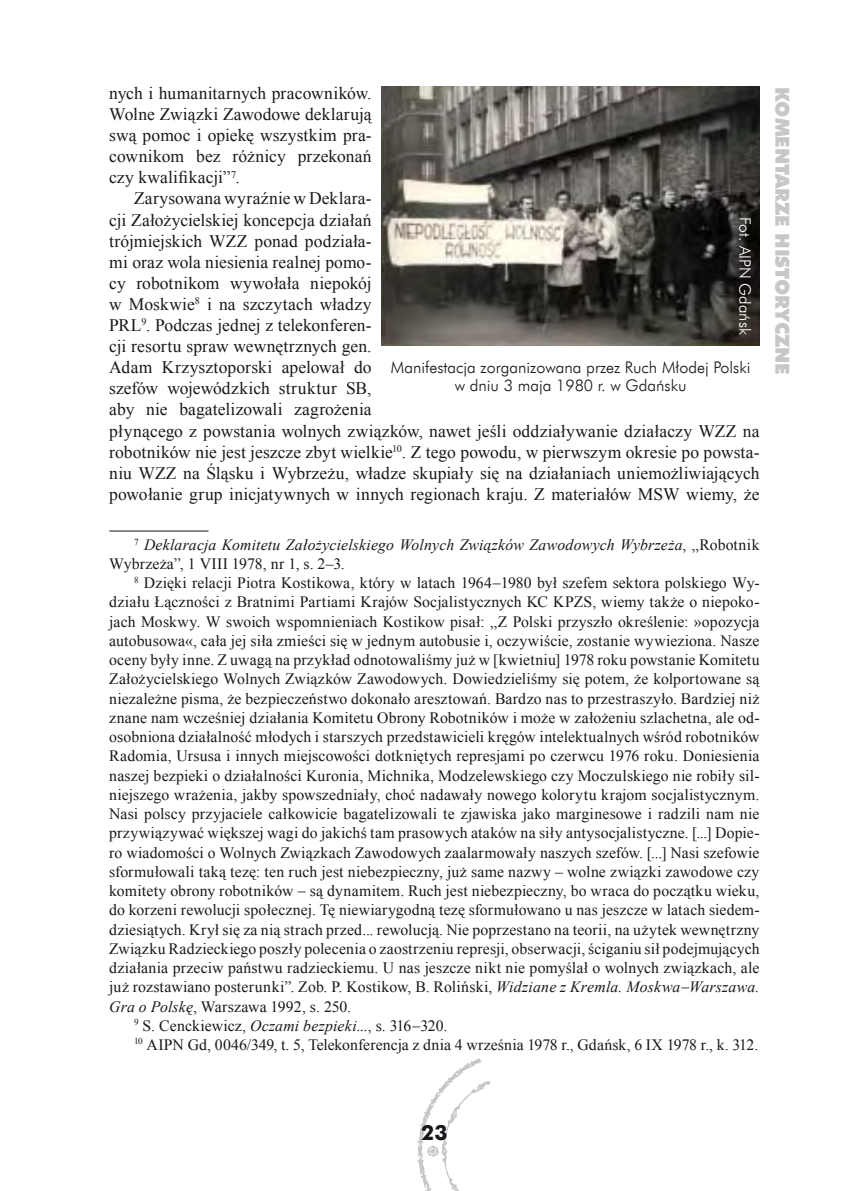
<style>
.page{position:relative;width:844px;height:1191px;background:#fff}
.page>*{position:absolute;margin:0;border:0;box-sizing:border-box;transform-origin:0 0}
.t1{font:700 21px "Futura EU";color:#1a171c}
.t2{font:19.25px "Futura X Blk EU";color:#c6c7c9}
.t3{font:17.5px/21px "Times New Roman";letter-spacing:.005em;color:#1a171c;text-align:justify}
.t4{font:16.1px/18.7px "Futura Lt EU";color:#1a171c;text-align:center}
.t5{font:15.75px "Times New Roman";letter-spacing:.01em;color:#1a171c}
.t6{font:italic 15.75px/18.9px "Times New Roman";letter-spacing:.01em;color:#1a171c}
.t7{font:15.75px "Futura Lt EU";color:#fff}
.s1{font-style:normal}
.s2{font-style:italic}
</style>
<div class="page">
<img style="left:418px;top:1058px;width:72px;height:133px">
<hr style="left:109px;top:530px;width:99px;height:1px;background:#1a171c">
<img style="left:382px;top:87px;width:377px;height:259px">
<p class="t3" style="left:109px;top:82px;width:264px">nych i humanitarnych pracowników.<br>Wolne Związki Zawodowe deklarują swą pomoc i opiekę wszystkim pra&shy;cownikom bez różnicy przekonań czy kwalifikacji” .</p>
<p class="t3" style="left:109px;top:188px;width:651px;text-align:left;text-indent:25px">Zarysowana wyraźnie w Deklara-<br>cji Założycielskiej koncepcja działań<br>trójmiejskich WZZ ponad podziała-<br>mi oraz wola niesienia realnej pomo-<br>cy robotnikom wywołała niepokój<br>w Moskwie i na szczytach władzy<br>PRL . Podczas jednej z telekonferen-<br>cji resortu spraw wewnętrznych gen.<br>Adam Krzysztoporski apelował do<br>szefów wojewódzkich struktur SB,<br>aby nie bagatelizowali zagrożenia<br>płynącego z powstania wolnych związków, nawet jeśli oddziaływanie działaczy WZZ na robotników nie jest jeszcze zbyt wielkie<sup>10</sup>. Z tego powodu, w pierwszym okresie po powsta&shy;niu WZZ na Śląsku i Wybrzeżu, władze skupiały się na działaniach uniemożliwiających powołanie grup inicjatywnych w innych regionach kraju. Z materiałów MSW wiemy, że</p>
<p class="t6" style="left:109px;top:535px;width:651px;text-indent:35px">Deklaracja Komitetu Założycielskiego Wolnych Związków Zawodowych Wybrzeża<span class="s1">, „Robotnik<br>Wybrzeża”, 1 VIII 1978, nr 1, s. 2–3.</span></p>
<p class="t5" style="left:144px;top:572px;width:617px">Dzięki relacji Piotra Kostikowa, który w latach 1964−1980 był szefem sektora polskiego Wy-</p>
<p class="t5" style="left:109px;top:591px;width:651px">działu Łączności z Bratnimi Partiami Krajów Socjalistycznych KC KPZS, wiemy także o niepoko-</p>
<p class="t5" style="left:109px;top:611px;width:651px">jach Moskwy. W swoich wspomnieniach Kostikow pisał: „Z Polski przyszło określenie: »opozycja</p>
<p class="t5" style="left:109px;top:630px;width:651px">autobusowa«, cała jej siła zmieści się w jednym autobusie i, oczywiście, zostanie wywieziona. Nasze</p>
<p class="t5" style="left:109px;top:649px;width:651px">oceny były inne. Z uwagą na przykład odnotowaliśmy już w [kwietniu] 1978 roku powstanie Komitetu</p>
<p class="t5" style="left:109px;top:668px;width:651px">Założycielskiego Wolnych Związków Zawodowych. Dowiedzieliśmy się potem, że kolportowane są</p>
<p class="t5" style="left:109px;top:688px;width:651px">niezależne pisma, że bezpieczeństwo dokonało aresztowań. Bardzo nas to przestraszyło. Bardziej niż</p>
<p class="t5" style="left:109px;top:707px;width:651px">znane nam wcześniej działania Komitetu Obrony Robotników i może w założeniu szlachetna, ale od-</p>
<p class="t5" style="left:109px;top:726px;width:651px">osobniona działalność młodych i starszych przedstawicieli kręgów intelektualnych wśród robotników</p>
<p class="t5" style="left:109px;top:745px;width:651px">Radomia, Ursusa i innych miejscowości dotkniętych represjami po czerwcu 1976 roku. Doniesienia</p>
<p class="t5" style="left:109px;top:765px;width:651px">naszej bezpieki o działalności Kuronia, Michnika, Modzelewskiego czy Moczulskiego nie robiły sil-</p>
<p class="t5" style="left:109px;top:784px;width:651px">niejszego wrażenia, jakby spowszedniały, choć nadawały nowego kolorytu krajom socjalistycznym.</p>
<p class="t5" style="left:109px;top:803px;width:651px">Nasi polscy przyjaciele całkowicie bagatelizowali te zjawiska jako marginesowe i radzili nam nie</p>
<p class="t5" style="left:109px;top:822px;width:651px">przywiązywać większej wagi do jakichś tam prasowych ataków na siły antysocjalistyczne. [...] Dopie-</p>
<p class="t5" style="left:109px;top:842px;width:651px">ro wiadomości o Wolnych Związkach Zawodowych zaalarmowały naszych szefów. [...] Nasi szefowie</p>
<p class="t5" style="left:109px;top:861px;width:651px">sformułowali taką tezę: ten ruch jest niebezpieczny, już same nazwy – wolne związki zawodowe czy</p>
<p class="t5" style="left:109px;top:880px;width:651px">komitety obrony robotników − są dynamitem. Ruch jest niebezpieczny, bo wraca do początku wieku,</p>
<p class="t5" style="left:109px;top:899px;width:651px">do korzeni rewolucji społecznej. Tę niewiarygodną tezę sformułowano u nas jeszcze w latach siedem-</p>
<p class="t5" style="left:109px;top:919px;width:651px">dziesiątych. Krył się za nią strach przed... rewolucją. Nie poprzestano na teorii, na użytek wewnętrzny</p>
<p class="t5" style="left:109px;top:938px;width:651px">Związku Radzieckiego poszły polecenia o zaostrzeniu represji, obserwacji, ściganiu sił podejmujących</p>
<p class="t5" style="left:109px;top:957px;width:651px">działania przeciw państwu radzieckiemu. U nas jeszcze nikt nie pomyślał o wolnych związkach, ale</p>
<p class="t5" style="left:109px;top:976px;width:651px">już rozstawiano posterunki”. Zob. P. Kostikow, B. Roliński, <span class="s2">Widziane z Kremla. Moskwa</span>−<span class="s2">Warszawa.</span></p>
<p class="t5" style="left:109px;top:996px;width:243px"><span class="s2">Gra o Polskę</span>, Warszawa 1992, s. 250.</p>
<p class="t5" style="left:142px;top:1014px;width:306px">S. Cenckiewicz, <span class="s2">Oczami bezpieki...</span>, s. 316−320.</p>
<p class="t5" style="left:134px;top:1033px;width:625px"><sup>10</sup> AIPN Gd, 0046/349, t. 5, Telekonferencja z dnia 4 września 1978 r., Gdańsk, 6 IX 1978 r., k. 312.</p>
<p class="t7" style="left:754px;top:217px;width:119px;rotate:90deg">Fot. AIPN Gdańsk</p>
<p class="t4" style="left:391px;top:358px;width:361px">Manifestacja zorganizowana przez Ruch Młodej Polski w dniu 3 maja 1980 r. w Gdańsku</p>
<p class="t2" style="left:794px;top:87px;width:289px;rotate:90deg">komentarze hi-sto-rycz-ne</p>
<h1 class="t1" style="left:421px;top:1119px;width:14px">23</h1>
</div>
